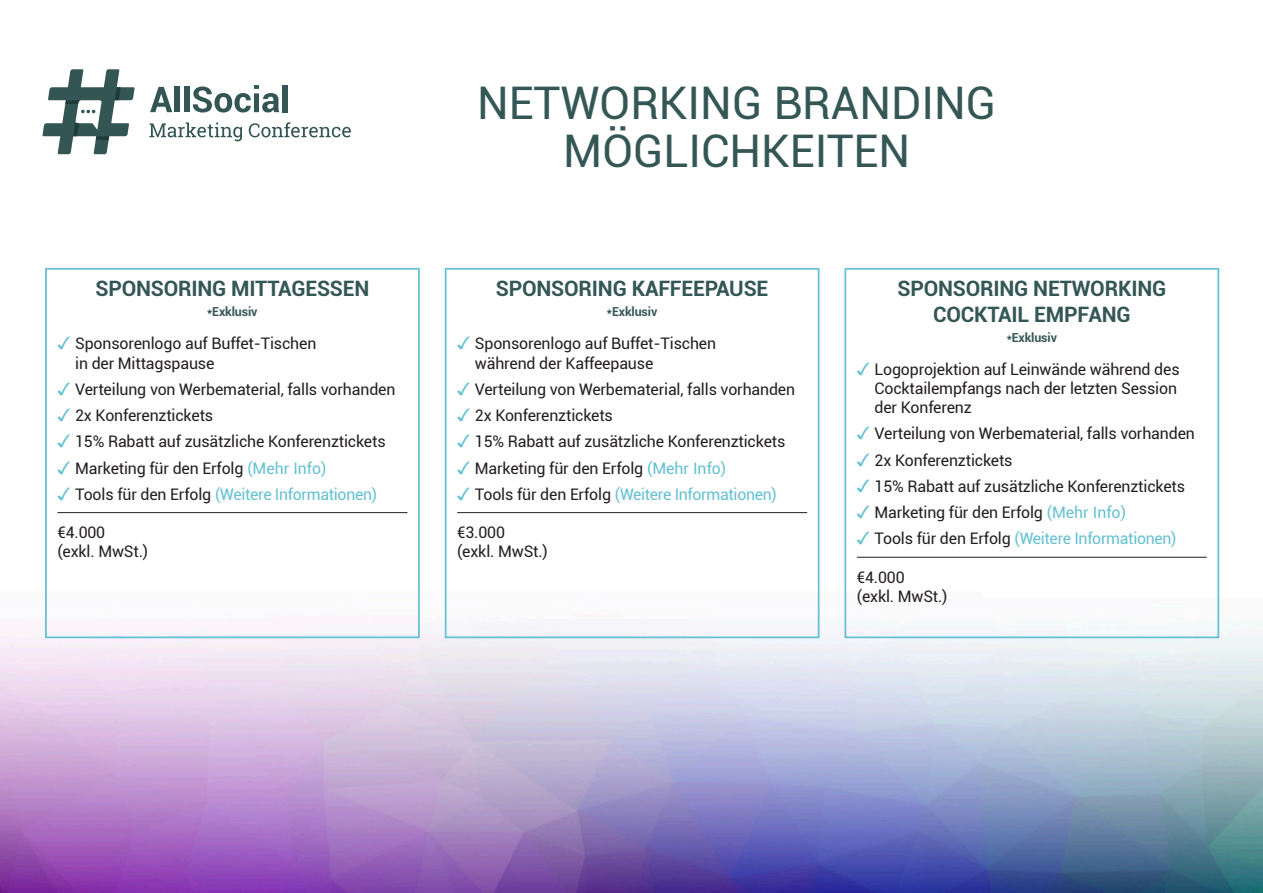
<style>
.page{position:relative;width:1263px;height:893px;background:#fff}
.page>*{position:absolute;margin:0;border:0;box-sizing:border-box;transform-origin:0 0}
.t1{font:45px/48px "Roboto";color:#345755;text-align:center}
.t2{font:700 21.3px/25.5px "Roboto";letter-spacing:-.01em;color:#345755;text-align:center}
.t3{font:15.9px/19px "Roboto";letter-spacing:-.01em;color:#231f20}
.t4{font:15.9px "Roboto";letter-spacing:-.02em;color:#65c1d3}
.t5{font:700 12.45px "Roboto";letter-spacing:-.01em;color:#345755}
.s1{font-family:"Monotype Sorts";font-size:17.7px;color:#65c1d3}
.s2{color:#65c1d3}
.s3{font-family:"Monotype Sorts";font-size:17.7px}
.s4{color:#231f20}
</style>
<div class="page">
<img style="left:0;top:267px;width:1263px;height:626px">
<svg style="left:43px;top:69px;width:92px;height:85px"></svg>
<svg style="left:149px;top:122px;width:93px;height:19px"></svg>
<svg style="left:249px;top:122px;width:102px;height:15px"></svg>
<svg style="left:150px;top:87px;width:22px;height:25px"></svg>
<div style="left:175px;top:87px;width:5px;height:25px;background:#335654"></div>
<div style="left:184px;top:87px;width:5px;height:25px;background:#335654"></div>
<svg style="left:193px;top:85px;width:86px;height:28px"></svg>
<div style="left:282px;top:85px;width:6px;height:27px;background:#335654"></div>
<hr style="left:57px;top:512px;width:350px;height:1px;background:#231f20">
<div style="left:45px;top:268px;width:375px;height:370px;border:2px solid #65c1d3"></div>
<hr style="left:457px;top:512px;width:350px;height:1px;background:#231f20">
<div style="left:445px;top:268px;width:374px;height:370px;border:2px solid #65c1d3"></div>
<hr style="left:857px;top:557px;width:350px;height:1px;background:#231f20">
<div style="left:844px;top:268px;width:375px;height:370px;border:2px solid #65c1d3"></div>
<p class="t2" style="left:95px;top:275px;width:275px">SPONSORING MITTAGESSEN</p>
<p class="t5" style="left:207px;top:303px;width:52px">*Exklusiv</p>
<p class="t3" style="left:75px;top:334px;width:243px;text-indent:-18px"><span class="s1">3</span>Sponsorenlogo auf Buffet-Tischen in der Mittagspause</p>
<p class="t3" style="left:57px;top:379px;width:339px"><span class="s1">3</span>Verteilung von Werbematerial, falls vorhanden</p>
<p class="t3" style="left:57px;top:405px;width:157px"><span class="s1">3</span>2x Konferenztickets</p>
<p class="t3" style="left:57px;top:431px;width:330px"><span class="s1">3</span>15% Rabatt auf zusätzliche Konferenztickets</p>
<p class="t3" style="left:57px;top:458px;width:271px"><span class="s1">3</span>Marketing für den Erfolg <span class="s2">(Mehr Info)</span></p>
<p class="t4" style="left:57px;top:483px;width:321px"><span class="s3">3</span><span class="s4">Tools für den Erfolg</span> (Weitere Informationen)</p>
<p class="t3" style="left:57px;top:522px;width:92px">€4.000<br>(exkl. MwSt.)</p>
<p class="t1" style="left:477px;top:77px;width:521px">NETWORKING BRANDING<br>MÖGLICHKEITEN</p>
<p class="t2" style="left:496px;top:275px;width:274px">SPONSORING KAFFEEPAUSE</p>
<p class="t5" style="left:607px;top:303px;width:52px">*Exklusiv</p>
<p class="t3" style="left:475px;top:334px;width:243px;text-indent:-18px"><span class="s1">3</span>Sponsorenlogo auf Buffet-Tischen während der Kaffeepause</p>
<p class="t3" style="left:457px;top:379px;width:339px"><span class="s1">3</span>Verteilung von Werbematerial, falls vorhanden</p>
<p class="t3" style="left:457px;top:405px;width:157px"><span class="s1">3</span>2x Konferenztickets</p>
<p class="t3" style="left:457px;top:431px;width:330px"><span class="s1">3</span>15% Rabatt auf zusätzliche Konferenztickets</p>
<p class="t3" style="left:457px;top:458px;width:271px"><span class="s1">3</span>Marketing für den Erfolg <span class="s2">(Mehr Info)</span></p>
<p class="t4" style="left:457px;top:483px;width:321px"><span class="s3">3</span><span class="s4">Tools für den Erfolg</span> (Weitere Informationen)</p>
<p class="t3" style="left:457px;top:522px;width:92px">€3.000<br>(exkl. MwSt.)</p>
<p class="t2" style="left:897px;top:275px;width:270px">SPONSORING NETWORKING<br>COCKTAIL EMPFANG</p>
<p class="t5" style="left:1007px;top:328px;width:52px">*Exklusiv</p>
<p class="t3" style="left:874px;top:359px;width:307px;text-indent:-18px"><span class="s1">3</span>Logoprojektion auf Leinwände während des<br>Cocktailempfangs nach der letzten Session der Konferenz</p>
<p class="t3" style="left:857px;top:424px;width:339px"><span class="s1">3</span>Verteilung von Werbematerial, falls vorhanden</p>
<p class="t3" style="left:857px;top:450px;width:157px"><span class="s1">3</span>2x Konferenztickets</p>
<p class="t3" style="left:857px;top:476px;width:330px"><span class="s1">3</span>15% Rabatt auf zusätzliche Konferenztickets</p>
<p class="t3" style="left:857px;top:502px;width:271px"><span class="s1">3</span>Marketing für den Erfolg <span class="s2">(Mehr Info)</span></p>
<p class="t4" style="left:857px;top:528px;width:321px"><span class="s3">3</span><span class="s4">Tools für den Erfolg</span> (Weitere Informationen)</p>
<p class="t3" style="left:857px;top:567px;width:92px">€4.000<br>(exkl. MwSt.)</p>
</div>
